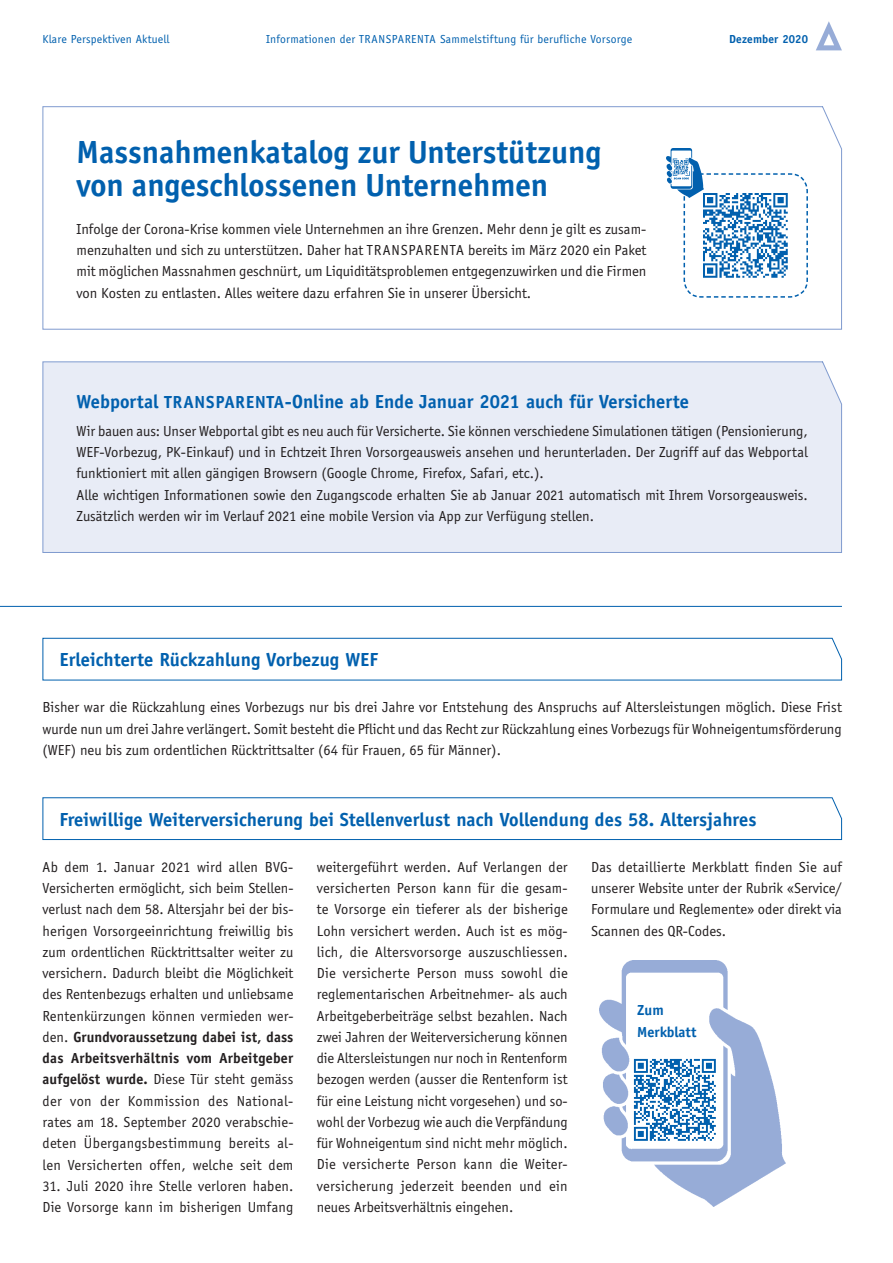
<style>
.page{position:relative;width:893px;height:1263px;background:#fff}
.page>*{position:absolute;margin:0;border:0;box-sizing:border-box;transform-origin:0 0}
.t1{font:700 33px/33px "Officina Sans";color:#0160ae}
.t2{font:700 19.5px "Officina Sans";letter-spacing:.005em;color:#0160ae}
.t3{font:15px/21.3px "Officina Sans";color:#231f20;text-align:justify}
.t4{font:700 15px/21.3px "Officina Sans";color:#0160ae}
.t5{font:12px "Officina Sans";letter-spacing:.015em;color:#0160ae}
.t6{font:700 12px "Officina Sans";letter-spacing:.015em;color:#0160ae}
.s1{font-size:18px}
.s2{font-weight:700}
</style>
<div class="page">
<svg style="left:816px;top:21px;width:26px;height:29px"></svg>
<svg style="left:42px;top:797px;width:800px;height:43px"></svg>
<div style="left:42px;top:361px;width:800px;height:192px;background:#e8ecf6"></div>
<svg style="left:42px;top:637px;width:800px;height:44px"></svg>
<svg style="left:42px;top:106px;width:800px;height:224px"></svg>
<svg style="left:683px;top:172px;width:126px;height:126px"></svg>
<img style="left:702px;top:191px;width:88px;height:89px">
<img style="left:666px;top:149px;width:38px;height:49px">
<hr style="left:0;top:606px;width:842px;height:1px;background:#0160ae">
<img style="left:599px;top:960px;width:187px;height:246px">
<img style="left:632px;top:1057px;width:85px;height:85px">
<p class="t5" style="left:43px;top:32px;width:129px">Klare Perspektiven Aktuell</p>
<p class="t5" style="left:266px;top:32px;width:367px">Informationen der TRANSPARENTA Sammelstiftung für berufliche Vorsorge</p>
<p class="t6" style="left:729px;top:32px;width:80px">Dezember 2020</p>
<h1 class="t1" style="left:77px;top:135px;width:526px">Massnahmenkatalog zur Unterstützung von angeschlossenen Unternehmen</h1>
<p class="t3" style="left:77px;top:218px;width:571px">Infolge der Corona-Krise kommen viele Unternehmen an ihre Grenzen. Mehr denn je gilt es zusam&shy;menzuhalten und sich zu unterstützen. Daher hat TRANSPARENTA bereits im März 2020 ein Paket mit möglichen Massnahmen geschnürt, um Liquiditätsproblemen entgegenzuwirken und die Firmen von Kosten zu entlasten. Alles weitere dazu erfahren Sie in unserer Übersicht.</p>
<h2 class="t2" style="left:77px;top:389px;width:614px">Webportal <span class="s1">TRANSPARENTA</span>-Online ab Ende Januar 2021 auch für Versicherte</h2>
<p class="t3" style="left:77px;top:420px;width:733px;text-align:left">Wir bauen aus: Unser Webportal gibt es neu auch für Versicherte. Sie können verschiedene Simulationen tätigen (Pensionierung, WEF-Vorbezug, PK-Einkauf) und in Echtzeit Ihren Vorsorgeausweis ansehen und herunterladen. Der Zugriff auf das Webportal funktioniert mit allen gängigen Browsern (Google Chrome, Firefox, Safari, etc.).<br>Alle wichtigen Informationen sowie den Zugangscode erhalten Sie ab Januar 2021 automatisch mit Ihrem Vorsorgeausweis.<br>Zusätzlich werden wir im Verlauf 2021 eine mobile Version via App zur Verfügung stellen.</p>
<h2 class="t2" style="left:60px;top:648px;width:320px">Erleichterte Rückzahlung Vorbezug WEF</h2>
<p class="t3" style="left:43px;top:697px;width:801px">Bisher war die Rückzahlung eines Vorbezugs nur bis drei Jahre vor Entstehung des Anspruchs auf Altersleistungen möglich. Diese Frist wurde nun um drei Jahre verlängert. Somit besteht die Pflicht und das Recht zur Rückzahlung eines Vorbezugs für Wohneigentumsförderung (WEF) neu bis zum ordentlichen Rücktrittsalter (64 für Frauen, 65 für Männer).</p>
<h2 class="t2" style="left:60px;top:807px;width:698px">Freiwillige Weiterversicherung bei Stellenverlust nach Vollendung des 58. Altersjahres</h2>
<p class="t3" style="left:43px;top:856px;width:252px;text-align:left">Ab dem 1. Januar 2021 wird allen BVG-- Versicherten ermöglicht, sich beim Stellen&shy;verlust nach dem 58. Altersjahr bei der bis&shy;herigen Vorsorgeeinrichtung freiwillig bis zum ordentlichen Rücktrittsalter weiter zu versichern. Dadurch bleibt die Möglichkeit des Rentenbezugs erhalten und unliebsame Rentenkürzungen können vermieden wer&shy;den. <span class="s2">Grundvoraussetzung dabei ist, dass das Arbeitsverhältnis vom Arbeitgeber aufgelöst wurde.</span> Diese Tür steht gemäss der von der Kommission des National&shy;rates am 18. September 2020 verabschie&shy;deten Übergangsbestimmung bereits al&shy;len Versicherten offen, welche seit dem</p>
<p class="t3" style="left:43px;top:1175px;width:252px">31. Juli 2020 ihre Stelle verloren haben.<br>Die Vorsorge kann im bisherigen Umfang</p>
<p class="t3" style="left:317px;top:856px;width:252px">weitergeführt werden. Auf Verlangen der versicherten Person kann für die gesam&shy;te Vorsorge ein tieferer als der bisherige Lohn versichert werden. Auch ist es mög&shy;lich, die Altersvorsorge auszuschliessen.<br>Die versicherte Person muss sowohl die reglementarischen Arbeitnehmer- als auch Arbeitgeberbeiträge selbst bezahlen. Nach zwei Jahren der Weiterversicherung können die Altersleistungen nur noch in Rentenform bezogen werden (ausser die Rentenform ist für eine Leistung nicht vorgesehen) und so&shy;wohl der Vorbezug wie auch die Verpfändung für Wohneigentum sind nicht mehr möglich.<br>Die versicherte Person kann die Weiter&shy;versicherung jederzeit beenden und ein neues Arbeitsverhältnis eingehen.</p>
<p class="t3" style="left:591px;top:856px;width:252px">Das detaillierte Merkblatt finden Sie auf unserer Website unter der Rubrik «Service/ Formulare und Reglemente» oder direkt via Scannen des QR-Codes.</p>
<p class="t4" style="left:637px;top:999px;width:61px">Zum<br>Merkblatt</p>
</div>
